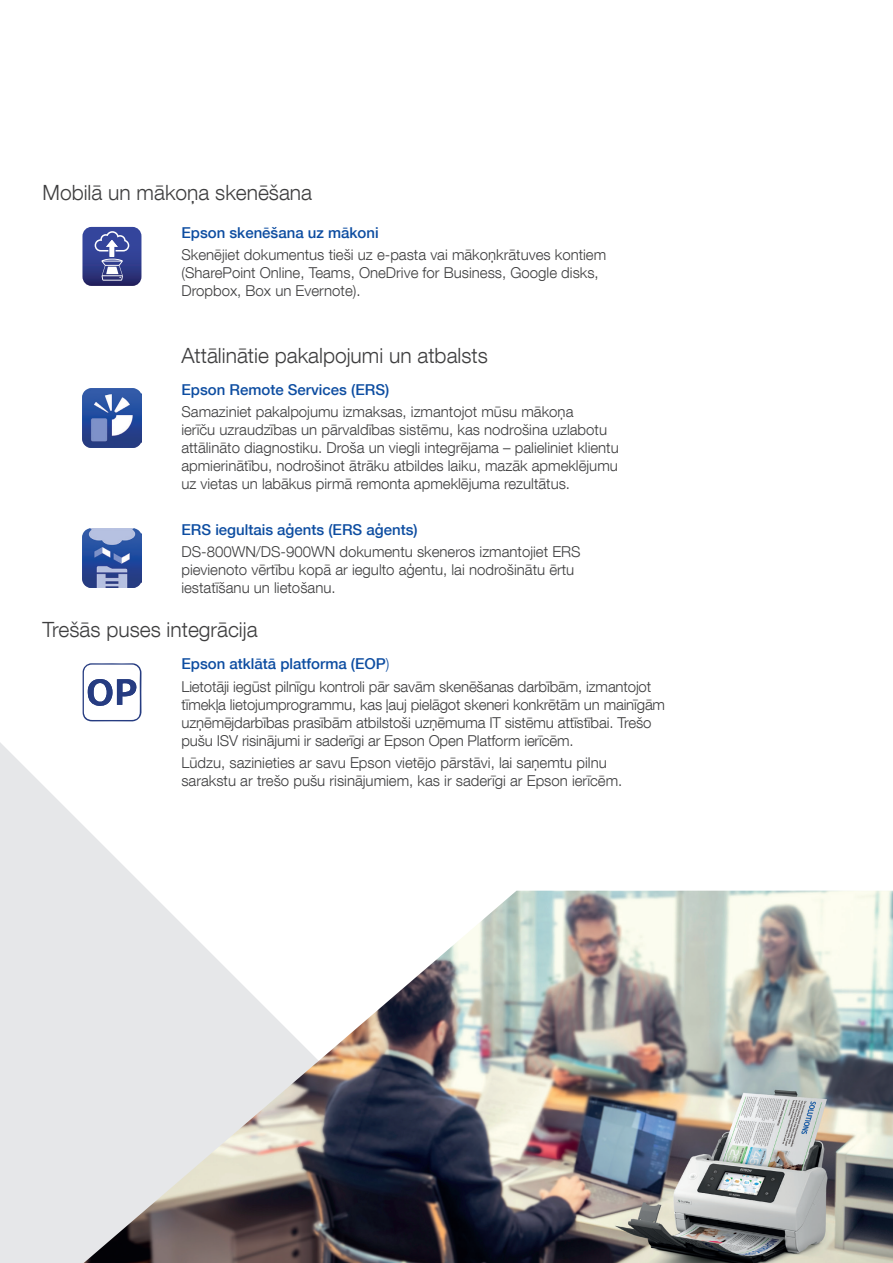
<style>
.page{position:relative;width:893px;height:1263px;background:#fff}
.page>*{position:absolute;margin:0;border:0;box-sizing:border-box;transform-origin:0 0}
.t1{font:300 21px "Helvetica Neue LT Com";color:#3e3e3f}
.t2{font:300 15px/18px "Helvetica Neue LT Com";color:#3e3e3f}
.t3{font:500 15px "Helvetica Neue LT Com";color:#0d4da1}
.s1{font-weight:300}
</style>
<div class="page">
<svg style="left:0;top:742px;width:521px;height:521px"></svg>
<svg style="left:82px;top:227px;width:59px;height:59px;background:#4d589c"></svg>
<img style="left:82px;top:388px;width:59px;height:59px">
<img style="left:83px;top:529px;width:58px;height:59px">
<svg style="left:82px;top:663px;width:59px;height:58px"></svg>
<img style="left:84px;top:891px;width:809px;height:372px">
<p class="t1" style="left:43px;top:180px;width:271px">Mobilā un mākoņa skenēšana</p>
<p class="t3" style="left:181px;top:223px;width:199px">Epson skenēšana uz mākoni</p>
<p class="t2" style="left:181px;top:245px;width:426px">Skenējiet dokumentus tieši uz e-pasta vai mākoņkrātuves kontiem (SharePoint Online, Teams, OneDrive for Business, Google disks,<br>Dropbox, Box un Evernote).</p>
<p class="t1" style="left:181px;top:343px;width:308px">Attālinātie pakalpojumi un atbalsts</p>
<p class="t3" style="left:181px;top:380px;width:209px">Epson Remote Services (ERS)</p>
<p class="t2" style="left:181px;top:402px;width:439px">Samaziniet pakalpojumu izmaksas, izmantojot mūsu mākoņa<br>ierīču uzraudzības un pārvaldības sistēmu, kas nodrošina uzlabotu attālināto diagnostiku. Droša un viegli integrējama – palieliniet klientu apmierinātību, nodrošinot ātrāku atbildes laiku, mazāk apmeklējumu uz vietas un labākus pirmā remonta apmeklējuma rezultātus.</p>
<p class="t3" style="left:181px;top:521px;width:238px">ERS iegultais aģents (ERS aģents)</p>
<p class="t2" style="left:181px;top:543px;width:401px">DS-800WN/DS-900WN dokumentu skeneros izmantojiet ERS pievienoto vērtību kopā ar iegulto aģentu, lai nodrošinātu ērtu iestatīšanu un lietošanu.</p>
<p class="t1" style="left:43px;top:617px;width:217px">Trešās puses integrācija</p>
<p class="t3" style="left:181px;top:655px;width:210px">Epson atklātā platforma (EOP<span class="s1">)</span></p>
<p class="t2" style="left:181px;top:677px;width:485px">Lietotāji iegūst pilnīgu kontroli pār savām skenēšanas darbībām, izmantojot tīmekļa lietojumprogrammu, kas ļauj pielāgot skeneri konkrētām un mainīgām uzņēmējdarbības prasībām atbilstoši uzņēmuma IT sistēmu attīstībai. Trešo pušu ISV risinājumi ir saderīgi ar Epson Open Platform ierīcēm.</p>
<p class="t2" style="left:181px;top:753px;width:442px">Lūdzu, sazinieties ar savu Epson vietējo pārstāvi, lai saņemtu pilnu sarakstu ar trešo pušu risinājumiem, kas ir saderīgi ar Epson ierīcēm.</p>
</div>
